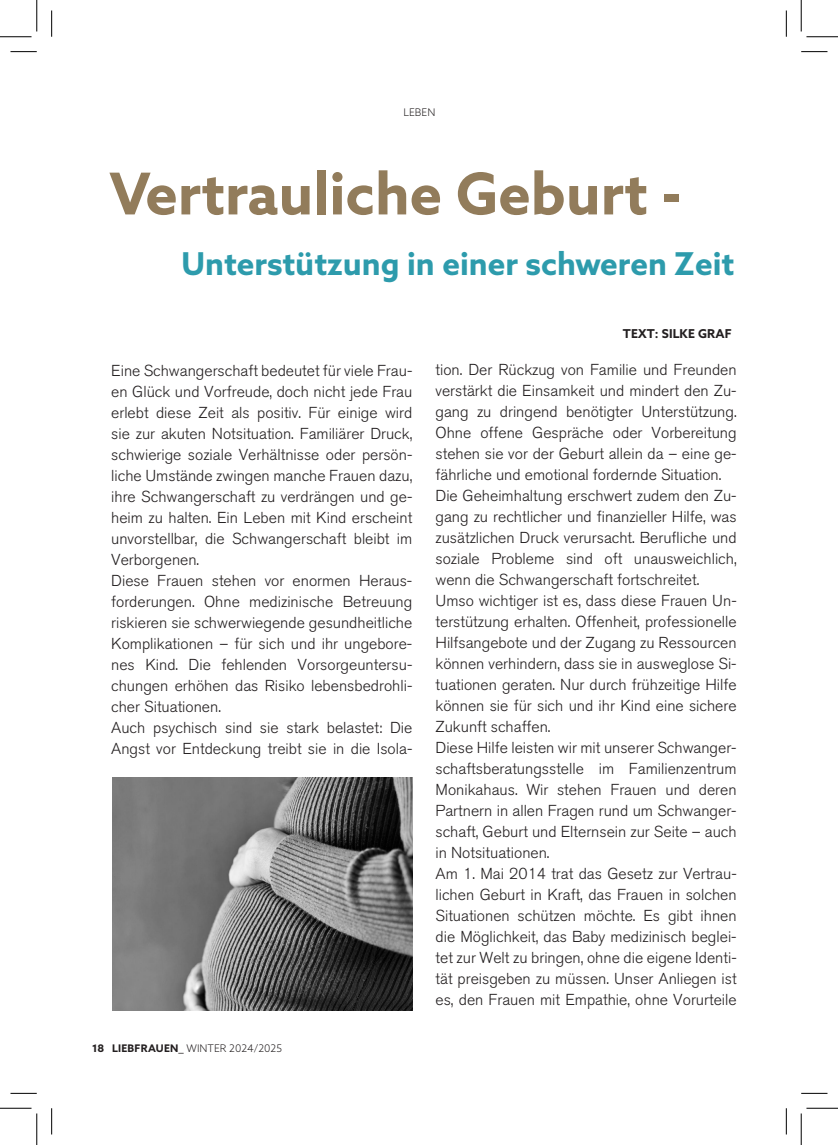
<style>
.page{position:relative;width:838px;height:1145px;background:#fff}
.page>*{position:absolute;margin:0;border:0;box-sizing:border-box;transform-origin:0 0}
.t1{font:700 57.75px "Azo Sans";color:#927c5b}
.t2{font:700 31.5px "Azo Sans";color:#2d9bac}
.t3{font:300 15.75px/21px "Akzidenz Grotesk Std";color:#231f20}
.t4{font:700 12.25px "Azo Sans";letter-spacing:.01em;color:#231f20}
.t5{font:300 10.5px "Azo Sans";color:#231f20}
.s1{font-weight:700}
</style>
<div class="page">
<img style="left:113px;top:778px;width:299px;height:233px">
<svg style="left:10px;top:51px;width:27px;height:1px"></svg>
<svg style="left:801px;top:51px;width:26px;height:1px"></svg>
<svg style="left:10px;top:1093px;width:27px;height:1px"></svg>
<svg style="left:801px;top:1093px;width:26px;height:1px"></svg>
<svg style="left:51px;top:10px;width:1px;height:27px"></svg>
<svg style="left:51px;top:1108px;width:1px;height:26px"></svg>
<svg style="left:786px;top:10px;width:1px;height:27px"></svg>
<svg style="left:786px;top:1108px;width:1px;height:26px"></svg>
<hr style="left:0;top:36px;width:32px;height:1px;background:#000">
<hr style="left:806px;top:36px;width:31px;height:1px;background:#000">
<hr style="left:0;top:1108px;width:32px;height:1px;background:#000">
<hr style="left:806px;top:1108px;width:31px;height:1px;background:#000">
<hr style="left:36px;top:0;width:1px;height:31px;background:#000">
<hr style="left:36px;top:1113px;width:1px;height:32px;background:#000">
<hr style="left:800px;top:0;width:1px;height:31px;background:#000">
<hr style="left:800px;top:1113px;width:1px;height:32px;background:#000">
<p class="t5" style="left:403px;top:105px;width:34px">LEBEN</p>
<h1 class="t1" style="left:110px;top:155px;width:573px">Vertrauliche Geburt -</h1>
<h2 class="t2" style="left:181px;top:243px;width:554px">Unterstützung in einer schweren Zeit</h2>
<p class="t4" style="left:623px;top:326px;width:110px">TEXT: SILKE GRAF</p>
<p class="t3" style="left:111px;top:360px;width:302px">Eine Schwangerschaft bedeutet für viele Frau&shy;en Glück und Vorfreude, doch nicht jede Frau erlebt diese Zeit als positiv. Für einige wird sie zur akuten Notsituation. Familiärer Druck, schwierige soziale Verhältnisse oder persön&shy;liche Umstände zwingen manche Frauen dazu, ihre Schwangerschaft zu verdrängen und ge&shy;heim zu halten. Ein Leben mit Kind erscheint unvorstellbar, die Schwangerschaft bleibt im Verborgenen.<br>Diese Frauen stehen vor enormen Heraus&shy;forderungen. Ohne medizinische Betreuung riskieren sie schwerwiegende gesundheitliche Komplikationen – für sich und ihr ungebore&shy;nes Kind. Die fehlenden Vorsorgeuntersu&shy;chungen erhöhen das Risiko lebensbedrohli&shy;cher Situationen.<br>Auch psychisch sind sie stark belastet: Die Angst vor Entdeckung treibt sie in die Isola-</p>
<p class="t3" style="left:435px;top:360px;width:302px">tion. Der Rückzug von Familie und Freunden verstärkt die Einsamkeit und mindert den Zu&shy;gang zu dringend benötigter Unterstützung.<br>Ohne offene Gespräche oder Vorbereitung stehen sie vor der Geburt allein da – eine ge&shy;fährliche und emotional fordernde Situation.<br>Die Geheimhaltung erschwert zudem den Zu&shy;gang zu rechtlicher und finanzieller Hilfe, was zusätzlichen Druck verursacht. Berufliche und soziale Probleme sind oft unausweichlich, wenn die Schwangerschaft fortschreitet.<br>Umso wichtiger ist es, dass diese Frauen Un&shy;terstützung erhalten. Offenheit, professionelle Hilfsangebote und der Zugang zu Ressourcen können verhindern, dass sie in ausweglose Si&shy;tuationen geraten. Nur durch frühzeitige Hilfe können sie für sich und ihr Kind eine sichere Zukunft schaffen.<br>Diese Hilfe leisten wir mit unserer Schwanger&shy;schaftsberatungsstelle im Familienzentrum Monikahaus. Wir stehen Frauen und deren Partnern in allen Fragen rund um Schwanger&shy;schaft, Geburt und Elternsein zur Seite – auch in Notsituationen.<br>Am 1. Mai 2014 trat das Gesetz zur Vertrau&shy;lichen Geburt in Kraft, das Frauen in solchen Situationen schützen möchte. Es gibt ihnen die Möglichkeit, das Baby medizinisch beglei&shy;tet zur Welt zu bringen, ohne die eigene Identi&shy;tät preisgeben zu müssen. Unser Anliegen ist es, den Frauen mit Empathie, ohne Vorurteile</p>
<p class="t5" style="left:92px;top:1041px;width:191px"><span class="s1">18 LIEBFRAUEN_</span> WINTER 2024/2025</p>
</div>
